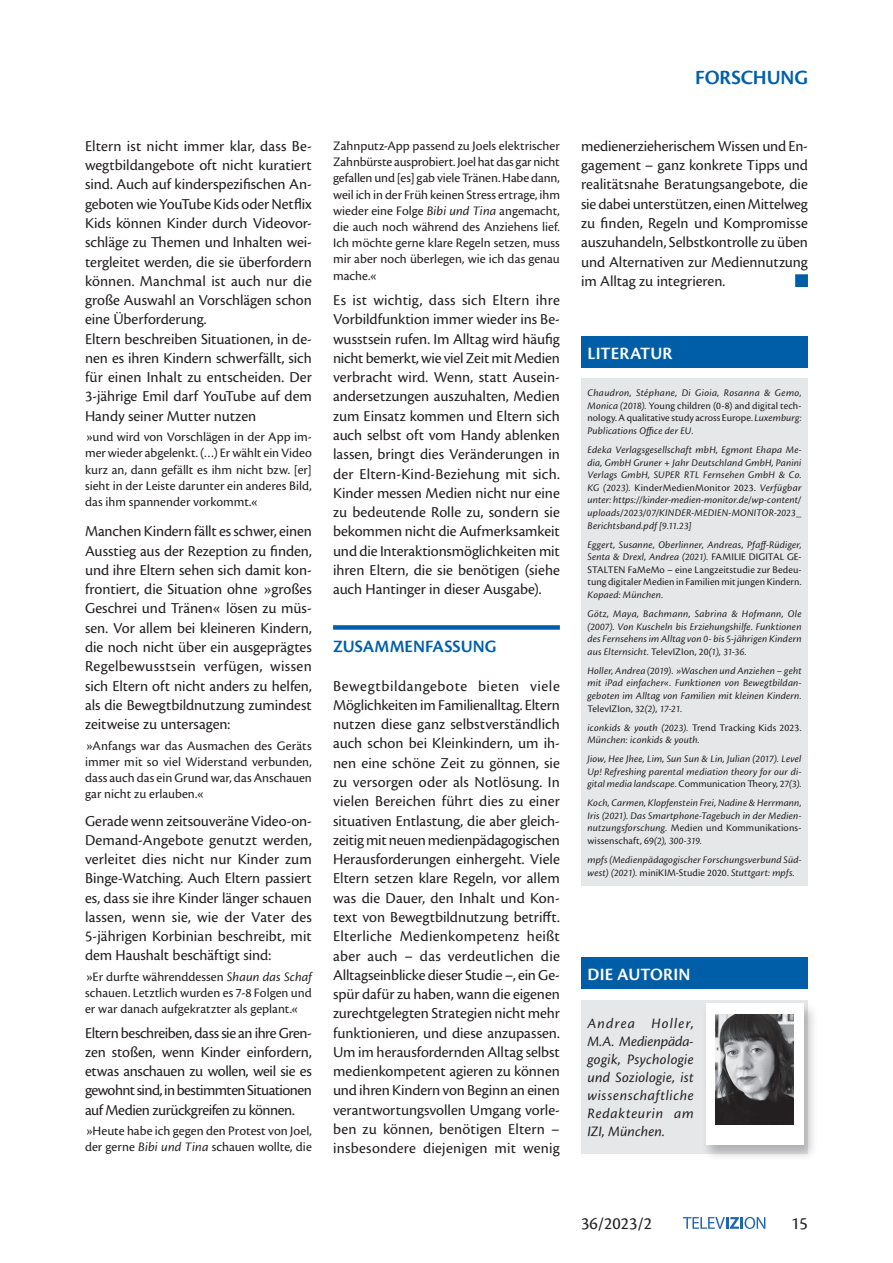
<style>
.page{position:relative;width:893px;height:1263px;background:#fff}
.page>*{position:absolute;margin:0;border:0;box-sizing:border-box;transform-origin:0 0}
.t1{font:600 21px "Cronos Pro";letter-spacing:-.005em;color:#005ea8}
.t2{font:600 18px "Cronos Pro";letter-spacing:.01em;color:#fff}
.t3{font:600 18px "Cronos Pro";letter-spacing:.005em;color:#005ea8}
.t4{font:18px "Cronos Pro";color:#231f20}
.t5{font:15.75px/19.4px "Cronos Pro";letter-spacing:-.005em;color:#231f20;text-align:justify}
.t6{font:italic 15px/18px "Cronos Pro";letter-spacing:.04em;color:#231f20;text-align:justify}
.t7{font:13.5px/16.2px "Cronos Pro";color:#231f20;text-align:justify}
.t8{font:italic 10.5px/12.6px "Cronos Pro";letter-spacing:.015em;color:#231f20;text-align:justify}
.t9{font:10.5px/12.6px "Cronos Pro";letter-spacing:.005em;color:#231f20;text-align:justify}
.s1{font-style:italic}
.s2{font-style:normal}
</style>
<div class="page">
<svg style="left:683px;top:1217px;width:82px;height:12px"></svg>
<div style="left:333px;top:625px;width:227px;height:5px;background:#005ea8"></div>
<div style="left:581px;top:999px;width:227px;height:154px;background:#e6e7e9"></div>
<div style="left:701px;top:1001px;width:117px;height:160px;background:#231f20;opacity:.28"></div>
<div style="left:706px;top:1004px;width:98px;height:141px;background:#fff"></div>
<div style="left:581px;top:957px;width:227px;height:32px;background:#005ea8"></div>
<img style="left:716px;top:1015px;width:77px;height:110px">
<div style="left:581px;top:378px;width:227px;height:507px;background:#e6e7e9"></div>
<div style="left:581px;top:336px;width:227px;height:32px;background:#005ea8"></div>
<div style="left:795px;top:274px;width:13px;height:13px;background:#005ea8;border:2px solid #005ea8"></div>
<h1 class="t1" style="left:695px;top:65px;width:114px">FORSCHUNG</h1>
<p class="t5" style="left:85px;top:136px;width:228px;text-align:left">Eltern ist nicht immer klar, dass Be&shy;wegtbildangebote oft nicht kuratiert sind. Auch auf kinderspezifischen An&shy;geboten wie YouTube Kids oder Netflix Kids können Kinder durch Videovor&shy;schläge zu Themen und Inhalten wei&shy;tergleitet werden, die sie überfordern können. Manchmal ist auch nur die große Auswahl an Vorschlägen schon eine Überforderung.<br>Eltern beschreiben Situationen, in de&shy;nen es ihren Kindern schwerfällt, sich für einen Inhalt zu entscheiden. Der 3-jährige Emil darf YouTube auf dem Handy seiner Mutter nutzen</p>
<p class="t7" style="left:85px;top:429px;width:228px">»und wird von Vorschlägen in der App im&shy;mer wieder abgelenkt. (…) Er wählt ein Video kurz an, dann gefällt es ihm nicht bzw. [er] sieht in der Leiste darunter ein anderes Bild, das ihm spannender vorkommt.«</p>
<p class="t5" style="left:85px;top:522px;width:228px">Manchen Kindern fällt es schwer, einen Ausstieg aus der Rezeption zu finden, und ihre Eltern sehen sich damit kon&shy;frontiert, die Situation ohne »großes Geschrei und Tränen« lösen zu müs&shy;sen. Vor allem bei kleineren Kindern, die noch nicht über ein ausgeprägtes Regelbewusstsein verfügen, wissen sich Eltern oft nicht anders zu helfen, als die Bewegtbildnutzung zumindest zeitweise zu untersagen:</p>
<p class="t7" style="left:85px;top:737px;width:228px">»Anfangs war das Ausmachen des Geräts immer mit so viel Widerstand verbunden, dass auch das ein Grund war, das Anschauen gar nicht zu erlauben.«</p>
<p class="t5" style="left:85px;top:811px;width:228px">Gerade wenn zeitsouveräne Video-on-Demand-Angebote genutzt werden, verleitet dies nicht nur Kinder zum Binge-Watching. Auch Eltern passiert es, dass sie ihre Kinder länger schauen lassen, wenn sie, wie der Vater des 5-jährigen Korbinian beschreibt, mit dem Haushalt beschäftigt sind:</p>
<p class="t7" style="left:85px;top:969px;width:228px">»Er durfte währenddessen <span class="s1">Shaun das Schaf </span>schauen. Letztlich wurden es 7-8 Folgen und er war danach aufgekratzter als geplant.«</p>
<p class="t5" style="left:85px;top:1023px;width:228px">Eltern beschreiben, dass sie an ihre Gren&shy;zen stoßen, wenn Kinder einfordern, etwas anschauen zu wollen, weil sie es gewohnt sind, in bestimmten Situationen auf Medien zurückgreifen zu können.</p>
<p class="t7" style="left:85px;top:1123px;width:228px">»Heute habe ich gegen den Protest von Joel, der gerne <span class="s1">Bibi und Tina</span> schauen wollte, die</p>
<p class="t7" style="left:333px;top:138px;width:228px">Zahnputz-App passend zu Joels elektrischer Zahnbürste ausprobiert. Joel hat das gar nicht gefallen und [es] gab viele Tränen. Habe dann, weil ich in der Früh keinen Stress ertrage, ihm wieder eine Folge <span class="s1">Bibi und Tina</span> angemacht, die auch noch während des Anziehens lief.<br>Ich möchte gerne klare Regeln setzen, muss mir aber noch überlegen, wie ich das genau mache.«</p>
<p class="t5" style="left:333px;top:290px;width:228px">Es ist wichtig, dass sich Eltern ihre Vorbildfunktion immer wieder ins Be&shy;wusstsein rufen. Im Alltag wird häufig nicht bemerkt, wie viel Zeit mit Medien verbracht wird. Wenn, statt Ausein&shy;andersetzungen auszuhalten, Medien zum Einsatz kommen und Eltern sich auch selbst oft vom Handy ablenken lassen, bringt dies Veränderungen in der Eltern-Kind-Beziehung mit sich.<br>Kinder messen Medien nicht nur eine zu bedeutende Rolle zu, sondern sie bekommen nicht die Aufmerksamkeit und die Interaktionsmöglichkeiten mit ihren Eltern, die sie benötigen (siehe auch Hantinger in dieser Ausgabe).</p>
<p class="t3" style="left:333px;top:636px;width:165px">ZUSAMMENFASSUNG</p>
<p class="t5" style="left:333px;top:676px;width:228px">Bewegtbildangebote bieten viele Möglichkeiten im Familienalltag. Eltern nutzen diese ganz selbstverständlich auch schon bei Kleinkindern, um ih&shy;nen eine schöne Zeit zu gönnen, sie zu versorgen oder als Notlösung. In vielen Bereichen führt dies zu einer situativen Entlastung, die aber gleich&shy;zeitig mit neuen medienpädagogischen Herausforderungen einhergeht. Viele Eltern setzen klare Regeln, vor allem was die Dauer, den Inhalt und Kon&shy;text von Bewegtbildnutzung betrifft.<br>Elterliche Medienkompetenz heißt aber auch – das verdeutlichen die Alltagseinblicke dieser Studie –, ein Ge&shy;spür dafür zu haben, wann die eigenen zurechtgelegten Strategien nicht mehr funktionieren, und diese anzupassen.<br>Um im herausfordernden Alltag selbst medienkompetent agieren zu können und ihren Kindern von Beginn an einen verantwortungsvollen Umgang vorle&shy;ben zu können, benötigen Eltern – insbesondere diejenigen mit wenig</p>
<p class="t5" style="left:581px;top:136px;width:228px">medienerzieherischem Wissen und En&shy;gagement – ganz konkrete Tipps und realitätsnahe Beratungsangebote, die sie dabei unterstützen, einen Mittelweg zu finden, Regeln und Kompromisse auszuhandeln, Selbstkontrolle zu üben und Alternativen zur Mediennutzung im Alltag zu integrieren.</p>
<p class="t2" style="left:588px;top:343px;width:86px">LITERATUR</p>
<p class="t8" style="left:587px;top:387px;width:216px">Chaudron, Stéphane, Di Gioia, Rosanna &amp; Gemo, Monica (2018). <span class="s2">Young children (0-8) and digital tech&shy;nology. A qualitative study across Europe.</span> Luxemburg:<br>Publications Office der EU.</p>
<p class="t8" style="left:587px;top:443px;width:216px">Edeka Verlagsgesellschaft mbH, Egmont Ehapa Me&shy;dia, GmbH Gruner + Jahr Deutschland GmbH, Panini Verlags GmbH, SUPER RTL Fernsehen GmbH &amp; Co.<br>KG (2023). <span class="s2">KinderMedienMonitor 2023.</span> Verfügbar unter: https://kinder-medien-monitor.de/wp-content/ uploads/2023/07/KINDER-MEDIEN-MONITOR-2023_ Berichtsband.pdf [9.11.23]</p>
<p class="t9" style="left:587px;top:538px;width:216px"><span class="s1">Eggert, Susanne, Oberlinner, Andreas, Pfaff-Rüdiger, Senta &amp; Drexl, Andrea (2021).</span> FAMILIE DIGITAL GE-STALTEN FaMeMo – eine Langzeitstudie zur Bedeu&shy;tung digitaler Medien in Familien mit jungen Kindern.</p>
<p class="t8" style="left:587px;top:585px;width:216px;line-height:18.9px">Kopaed: München.<br>Götz, Maya, Bachmann, Sabrina &amp; Hofmann, Ole</p>
<p class="t8" style="left:587px;top:620px;width:216px">(2007). Von Kuscheln bis Erziehungshilfe. Funktionen des Fernsehens im Alltag von 0- bis 5-jährigen Kindern aus Elternsicht. <span class="s2">TelevIZIon, 20</span>(1), 31-36.</p>
<p class="t8" style="left:587px;top:664px;width:216px">Holler, Andrea (2019). »Waschen und Anziehen – geht mit iPad einfacher«. Funktionen von Bewegtbildan&shy;geboten im Alltag von Familien mit kleinen Kindern.<br><span class="s2">TelevIZIon, 32</span>(2), 17-21.</p>
<p class="t8" style="left:587px;top:721px;width:216px">iconkids &amp; youth (2023). <span class="s2">Trend Tracking Kids 2023.<br></span>München: iconkids &amp; youth.</p>
<p class="t8" style="left:587px;top:753px;width:216px">Jiow, Hee Jhee, Lim, Sun Sun &amp; Lin, Julian (2017). Level Up! Refreshing parental mediation theory for our di&shy;gital media landscape. <span class="s2">Communication Theory, 27</span>(3).</p>
<p class="t8" style="left:587px;top:797px;width:216px">Koch, Carmen, Klopfenstein Frei, Nadine &amp; Herrmann, Iris (2021). Das Smartphone-Tagebuch in der Medien&shy;nutzungsforschung. <span class="s2">Medien und Kommunikations&shy;wissenschaft, 69</span>(2), 300-319.</p>
<p class="t8" style="left:587px;top:853px;width:216px">mpfs (Medienpädagogischer Forschungsverbund Süd&shy;west) (2021). <span class="s2">miniKIM-Studie 2020.</span> Stuttgart: mpfs.</p>
<p class="t2" style="left:588px;top:964px;width:104px">DIE AUTORIN</p>
<p class="t6" style="left:587px;top:1015px;width:108px">Andrea Holler, M.A. Medienpäda&shy;gogik, Psychologie und Soziologie, ist wissenschaftliche Redakteurin am IZI, München.</p>
<p class="t4" style="left:581px;top:1213px;width:73px">36/2023/2</p>
<p class="t4" style="left:791px;top:1213px;width:18px">15</p>
</div>
